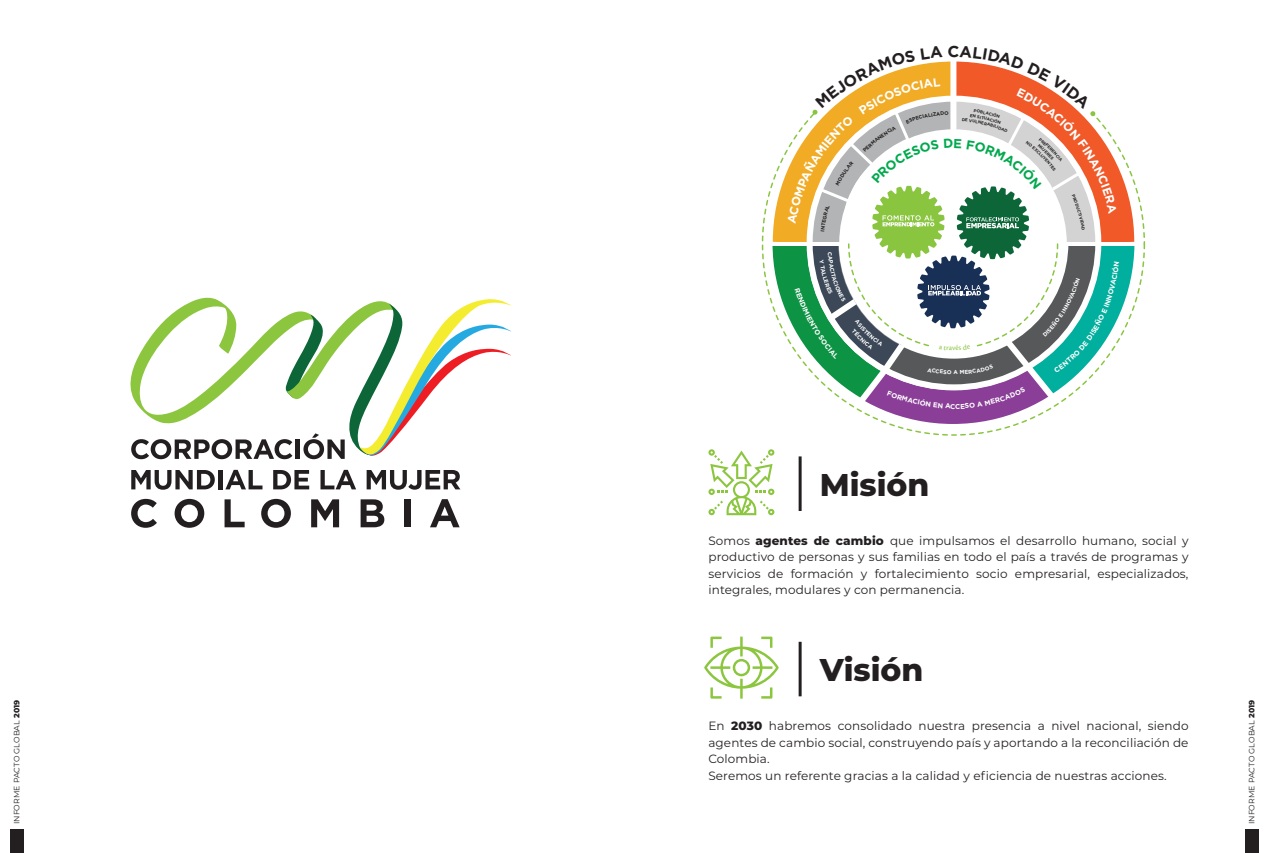
<style>
.page{position:relative;width:1266px;height:853px;background:#fff}
.page>*{position:absolute;margin:0;border:0;box-sizing:border-box;transform-origin:0 0}
.t1{font:800 31.5px "Montserrat";color:#231f20}
.t2{font:12px/16.5px "Montserrat";letter-spacing:.01em;color:#231f20;text-align:justify}
.t3{font:7.8px "Montserrat";letter-spacing:.01em;color:#231f20}
.t4{font:7.65px "Cronos Pro";color:#8ac540}
.t5{font:700 5.55px "Gotham";color:#fff}
.s1{font-weight:800}
</style>
<div class="page">
<svg style="left:131px;top:499px;width:26px;height:29px"></svg>
<svg style="left:175px;top:499px;width:29px;height:29px"></svg>
<svg style="left:224px;top:499px;width:21px;height:28px"></svg>
<svg style="left:261px;top:499px;width:30px;height:29px"></svg>
<svg style="left:311px;top:499px;width:28px;height:28px"></svg>
<svg style="left:360px;top:499px;width:24px;height:28px"></svg>
<div style="left:404px;top:499px;width:6px;height:28px;background:#231f20"></div>
<svg style="left:430px;top:499px;width:29px;height:28px"></svg>
<svg style="left:131px;top:470px;width:84px;height:19px"></svg>
<div style="left:218px;top:470px;width:5px;height:19px;background:#231f20"></div>
<svg style="left:225px;top:470px;width:37px;height:19px"></svg>
<svg style="left:273px;top:470px;width:36px;height:19px"></svg>
<svg style="left:320px;top:470px;width:36px;height:19px"></svg>
<svg style="left:366px;top:470px;width:94px;height:19px"></svg>
<svg style="left:130px;top:297px;width:381px;height:162px"></svg>
<div style="left:10px;top:829px;width:13px;height:24px;background:#231f20"></div>
<div style="left:1245px;top:829px;width:13px;height:24px;background:#231f20"></div>
<svg style="left:708px;top:449px;width:66px;height:66px"></svg>
<hr style="left:798px;top:456px;width:3px;height:55px;background:#231f20">
<hr style="left:798px;top:641px;width:3px;height:55px;background:#231f20">
<svg style="left:704px;top:636px;width:74px;height:62px"></svg>
<svg style="left:772px;top:61px;width:362px;height:363px"></svg>
<p class="t4" style="left:952px;top:343px;width:5px">v</p>
<p class="t5" style="left:953px;top:369px;width:6px">A</p>
<h1 class="t1" style="left:819px;top:462px;width:111px">Misión</h1>
<p class="t2" style="left:708px;top:531px;width:481px">Somos <span class="s1">agentes de cambio</span> que impulsamos el desarrollo humano, social y productivo de personas y sus familias en todo el país a través de programas y servicios de formación y fortalecimiento socio empresarial, especializados, integrales, modulares y con permanencia.</p>
<h1 class="t1" style="left:819px;top:647px;width:105px">Visión</h1>
<p class="t3" style="left:11px;top:824px;width:126px;rotate:-90deg">INFORME PACTO GLOBAL <span class="s1">2019</span></p>
<p class="t3" style="left:1246px;top:824px;width:126px;rotate:-90deg">INFORME PACTO GLOBAL <span class="s1">2019</span></p>
<p class="t2" style="left:708px;top:717px;width:481px;text-align:left">En <span class="s1">2030</span> habremos consolidado nuestra presencia a nivel nacional, siendo agentes de cambio social, construyendo país y aportando a la reconciliación de Colombia.<br>Seremos un referente gracias a la calidad y eficiencia de nuestras acciones.</p>
</div>
